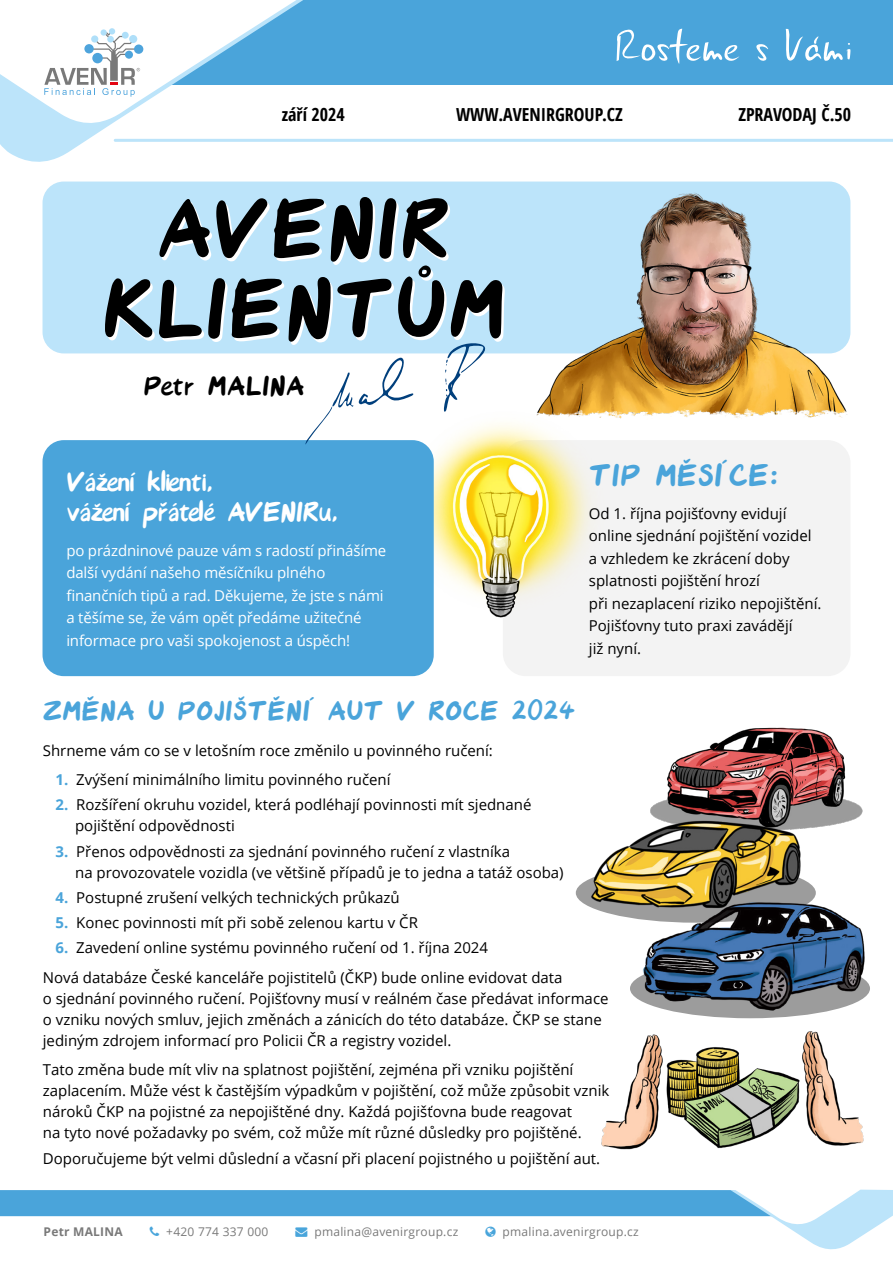
<style>
.page{position:relative;width:893px;height:1263px;background:#fff}
.page>*{position:absolute;margin:0;border:0;box-sizing:border-box;transform-origin:0 0}
.t1{font:108.6px/79.9px "Avenir Font";color:#000;text-align:center}
.t2{font:40.35px "Avenir Font";color:#4aa4da}
.t3{font:36px/30px "Avenir Font";letter-spacing:-.03em;color:#fff}
.t4{font:36px "Avenir Font";color:#4aa4da}
.t5{font:36px "Avenir Font";color:#000}
.t6{font:700 condensed 18px "Open Sans";color:#000}
.t7{font:15px/21px "Open Sans";color:#000}
.t8{font:15px/22.5px "Open Sans";letter-spacing:-.01em;color:#fff}
.t9{font:12px "Open Sans";letter-spacing:.02em;color:#797979}
.t10{font:700 12px "Open Sans";letter-spacing:.02em;color:#797979}
.s1{font-weight:700;color:#4aa4da}
.s2{color:#49a5db}
</style>
<div class="page">
<div style="left:22px;top:0;width:871px;height:85px;background:#4aa4da"></div>
<svg style="left:0;top:0;width:328px;height:162px"></svg>
<svg style="left:617px;top:29px;width:123px;height:35px"></svg>
<svg style="left:756px;top:44px;width:12px;height:17px"></svg>
<svg style="left:786px;top:29px;width:64px;height:32px"></svg>
<hr style="left:115px;top:139px;width:778px;height:3px;background:#bce4fa">
<div style="left:43px;top:182px;width:807px;height:171px;background:#bce4fa;border-radius:21px"></div>
<svg style="left:0;top:0;width:302px;height:129px"></svg>
<div style="left:503px;top:440px;width:347px;height:236px;background:#f3f3f3;border-radius:23px"></div>
<img style="left:417px;top:423px;width:173px;height:195px">
<div style="left:43px;top:440px;width:391px;height:236px;background:#4aa4da;border-radius:21px"></div>
<img style="left:601px;top:1031px;width:263px;height:119px">
<img style="left:650px;top:727px;width:213px;height:101px">
<img style="left:582px;top:816px;width:228px;height:103px">
<img style="left:636px;top:890px;width:234px;height:129px">
<img style="left:530px;top:141px;width:324px;height:321px">
<svg style="left:443px;top:343px;width:50px;height:69px"></svg>
<svg style="left:304px;top:358px;width:111px;height:87px"></svg>
<svg style="left:0;top:1189px;width:893px;height:61px"></svg>
<p class="t6" style="left:282px;top:101px;width:65px">září 2024</p>
<p class="t6" style="left:456px;top:101px;width:168px">WWW.AVENIRGROUP.CZ</p>
<p class="t6" style="left:738px;top:101px;width:114px">ZPRAVODAJ Č.50</p>
<h1 class="t1" style="left:102px;top:192px;width:405px">AVENIR<br>KLIENTŮM</h1>
<h3 class="t5" style="left:144px;top:371px;width:163px">Petr MALINA</h3>
<h3 class="t3" style="left:66px;top:468px;width:274px">Vážení klienti,<br>vážení přátelé AVENIRu,</h3>
<p class="t8" style="left:66px;top:539px;width:321px">po prázdninové pauze vám s radostí přinášíme další vydání našeho měsíčníku plného finančních tipů a rad. Děkujeme, že jste s námi a těšíme se, že vám opět předáme užitečné informace pro vaši spokojenost a úspěch!</p>
<h2 class="t2" style="left:589px;top:459px;width:192px">TIP MĚSÍCE:</h2>
<p class="t7" style="left:589px;top:502px;width:234px;line-height:22.5px">Od 1. října pojišťovny evidují online sjednání pojištění vozidel a vzhledem ke zkrácení doby splatnosti pojištění hrozí<br>při nezaplacení riziko nepojištění.<br>Pojišťovny tuto praxi zavádějí<br>již nyní.</p>
<h3 class="t4" style="left:43px;top:696px;width:534px">ZMĚNA U POJIŠTĚNÍ AUT V ROCE 2024</h3>
<p class="t7" style="left:43px;top:739px;width:452px">Shrneme vám co se v letošním roce změnilo u povinného ručení:</p>
<p class="t7" style="left:56px;top:769px;width:336px"><span class="s1">1.</span> Zvýšení minimálního limitu povinného ručení</p>
<p class="t7" style="left:75px;top:794px;width:458px;text-indent:-20px"><span class="s1">2.</span> Rozšíření okruhu vozidel, která podléhají povinnosti mít sjednané pojištění odpovědnosti</p>
<p class="t7" style="left:75px;top:840px;width:490px;text-indent:-20px"><span class="s1">3.</span> Přenos odpovědnosti za sjednání povinného ručení z vlastníka<br>na provozovatele vozidla (ve většině případů je to jedna a tatáž osoba)</p>
<p class="t7" style="left:56px;top:886px;width:346px"><span class="s1">4.</span> Postupné zrušení velkých technických průkazů</p>
<p class="t7" style="left:56px;top:912px;width:364px"><span class="s1">5.</span> Konec povinnosti mít při sobě zelenou kartu v ČR</p>
<p class="t7" style="left:43px;top:933px;width:521px;line-height:29.5px;text-indent:13px"><span class="s1">6.</span> Zavedení online systému povinného ručení od 1. října 2024<br>Nová databáze České kanceláře pojistitelů (ČKP) bude online evidovat data</p>
<p class="t7" style="left:43px;top:987px;width:567px">o sjednání povinného ručení. Pojišťovny musí v reálném čase předávat informace o vzniku nových smluv, jejich změnách a zánicích do této databáze. ČKP se stane jediným zdrojem informací pro Policii ČR a registry vozidel.</p>
<p class="t7" style="left:43px;top:1059px;width:568px">Tato změna bude mít vliv na splatnost pojištění, zejména při vzniku pojištění zaplacením. Může vést k častějším výpadkům v pojištění, což může způsobit vznik nároků ČKP na pojistné za nepojištěné dny. Každá pojišťovna bude reagovat<br>na tyto nové požadavky po svém, což může mít různé důsledky pro pojištěné.</p>
<p class="t7" style="left:43px;top:1147px;width:559px">Doporučujeme být velmi důslední a včasní při placení pojistného u pojištění aut.</p>
<p class="t10" style="left:44px;top:1223px;width:81px">Petr MALINA</p>
<p class="t9" style="left:166px;top:1223px;width:104px">+420 774 337 000</p>
<p class="t9" style="left:296px;top:1223px;width:164px"><span class="s2">→</span> pmalina@avenirgroup.cz</p>
<p class="t9" style="left:503px;top:1223px;width:138px">pmalina.avenirgroup.cz</p>
</div>
